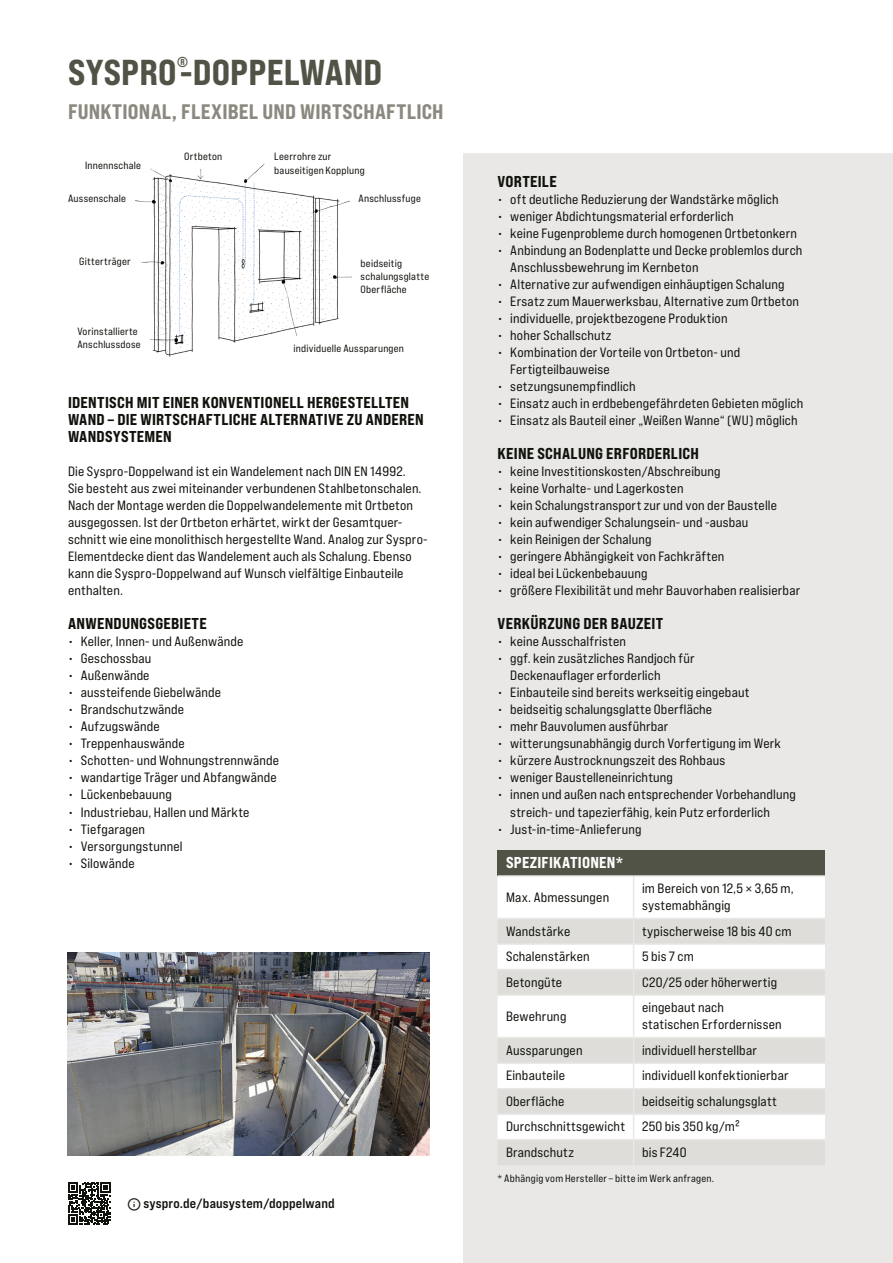
<style>
.page{position:relative;width:893px;height:1263px;background:#fff}
.page>*{position:absolute;margin:0;border:0;box-sizing:border-box;transform-origin:0 0}
.t1{font:36px "Bebas Neue Pro Exp Eb";letter-spacing:.005em;color:#505345}
.t2{font:21px "Bebas Neue Pro Exp Eb";letter-spacing:.015em;color:#8b897f}
.t3{font:15.75px/17px "Bebas Neue Pro Exp Eb";letter-spacing:.015em;color:#10120c}
.t4{font:15.75px "Bebas Neue Pro Exp Eb";letter-spacing:.015em;color:#fff}
.t5{font:14.4px "Bebas Neue Pro Exp Eb";color:#505345}
.t6{font:13.5px/17px "Bebas Neue Pro Exp Rg";letter-spacing:.01em;color:#10120c}
.t7{font:13.5px "Bebas Neue Pro Exp Bd";letter-spacing:.01em;color:#10120c}
.t8{font:10.5px/13.2px "Bebas Neue Pro Exp Rg";letter-spacing:.02em;color:#10120c}
</style>
<div class="page">
<div style="left:463px;top:153px;width:430px;height:1110px;background:#e9e8e6"></div>
<div style="left:497px;top:850px;width:328px;height:26px;background:#505345"></div>
<div style="left:497px;top:877px;width:328px;height:41px;background:#fff"></div>
<svg style="left:497px;top:996px;width:328px;height:169px;fill:#fff"></svg>
<hr style="left:497px;top:875px;width:137px;height:2px;background:#e9e8e6">
<hr style="left:634px;top:875px;width:191px;height:2px;background:#e9e8e6">
<hr style="left:633px;top:877px;width:1px;height:41px;background:#e9e8e6">
<svg style="left:497px;top:920px;width:328px;height:74px"></svg>
<hr style="left:633px;top:996px;width:1px;height:41px;background:#e9e8e6">
<hr style="left:497px;top:1037px;width:137px;height:1px;background:#e9e8e6">
<hr style="left:634px;top:1037px;width:191px;height:1px;background:#e9e8e6">
<hr style="left:497px;top:1062px;width:137px;height:2px;background:#e9e8e6">
<hr style="left:634px;top:1062px;width:191px;height:2px;background:#e9e8e6">
<hr style="left:497px;top:1088px;width:137px;height:1px;background:#e9e8e6">
<hr style="left:634px;top:1088px;width:191px;height:1px;background:#e9e8e6">
<hr style="left:497px;top:1113px;width:137px;height:2px;background:#e9e8e6">
<hr style="left:634px;top:1113px;width:191px;height:2px;background:#e9e8e6">
<hr style="left:497px;top:1139px;width:137px;height:1px;background:#e9e8e6">
<hr style="left:634px;top:1139px;width:191px;height:1px;background:#e9e8e6">
<svg style="left:633px;top:1038px;width:1px;height:127px"></svg>
<img style="left:135px;top:163px;width:217px;height:193px">
<div style="left:71px;top:249px;width:69px;height:25px;background:#fff"></div>
<div style="left:77px;top:153px;width:73px;height:24px;background:#fff"></div>
<div style="left:176px;top:145px;width:55px;height:24px;background:#fff"></div>
<div style="left:350px;top:186px;width:79px;height:24px;background:#fff"></div>
<div style="left:285px;top:336px;width:128px;height:24px;background:#fff"></div>
<div style="left:266px;top:145px;width:107px;height:37px;background:#fff"></div>
<div style="left:69px;top:319px;width:80px;height:37px;background:#fff"></div>
<svg style="left:68px;top:1182px;width:42px;height:43px"></svg>
<img style="left:68px;top:952px;width:361px;height:204px">
<p class="t5" style="left:177px;top:53px;width:12px">®</p>
<h2 class="t2" style="left:68px;top:99px;width:377px">FUNKTIONAL, FLEXIBEL UND WIRTSCHAFTLICH</h2>
<h1 class="t1" style="left:68px;top:50px;width:316px">SYSPRO-DOPPELWAND</h1>
<p class="t8" style="left:85px;top:159px;width:58px">Innennschale</p>
<p class="t8" style="left:68px;top:192px;width:60px">Aussenschale</p>
<p class="t8" style="left:79px;top:255px;width:53px">Gitterträger</p>
<p class="t8" style="left:77px;top:324px;width:65px">Vorinstallierte<br>Anschlussdose</p>
<p class="t8" style="left:184px;top:150px;width:40px">Ortbeton</p>
<p class="t8" style="left:274px;top:150px;width:92px">Leerrohre zur bauseitigen Kopplung</p>
<p class="t8" style="left:359px;top:191px;width:64px">Anschlussfuge</p>
<p class="t8" style="left:361px;top:256px;width:70px">beidseitig schalungsglatte<br>Oberfläche</p>
<p class="t8" style="left:294px;top:341px;width:112px">individuelle Aussparungen</p>
<p class="t3" style="left:68px;top:394px;width:357px">IDENTISCH MIT EINER KONVENTIONELL HERGESTELLTEN<br>WAND – DIE WIRTSCHAFTLICHE ALTERNATIVE ZU ANDEREN<br>WANDSYSTEMEN</p>
<p class="t6" style="left:68px;top:463px;width:361px">Die Syspro-Doppelwand ist ein Wandelement nach DIN EN 14992.<br>Sie besteht aus zwei miteinander verbundenen Stahlbetonschalen.<br>Nach der Montage werden die Doppelwandelemente mit Ortbeton ausgegossen. Ist der Ortbeton erhärtet, wirkt der Gesamtquer&shy;schnitt wie eine monolithisch hergestellte Wand. Analog zur Syspro-Elementdecke dient das Wandelement auch als Schalung. Ebenso kann die Syspro-Doppelwand auf Wunsch vielfältige Einbauteile enthalten.</p>
<p class="t3" style="left:68px;top:615px;width:140px">ANWENDUNGSGEBIETE</p>
<p class="t6" style="left:68px;top:633px;width:177px">• Keller, Innen- und Außenwände</p>
<p class="t6" style="left:68px;top:650px;width:85px">• Geschossbau</p>
<p class="t6" style="left:68px;top:667px;width:83px">• Außenwände</p>
<p class="t6" style="left:68px;top:684px;width:154px">• aussteifende Giebelwände</p>
<p class="t6" style="left:68px;top:701px;width:118px">• Brandschutzwände</p>
<p class="t6" style="left:68px;top:718px;width:93px">• Aufzugswände</p>
<p class="t6" style="left:68px;top:735px;width:118px">• Treppenhauswände</p>
<p class="t6" style="left:68px;top:752px;width:212px">• Schotten- und Wohnungstrennwände</p>
<p class="t6" style="left:68px;top:769px;width:210px">• wandartige Träger und Abfangwände</p>
<p class="t6" style="left:68px;top:786px;width:105px">• Lückenbebauung</p>
<p class="t6" style="left:68px;top:803px;width:183px">• Industriebau, Hallen und Märkte</p>
<p class="t6" style="left:68px;top:820px;width:79px">• Tiefgaragen</p>
<p class="t6" style="left:68px;top:837px;width:116px">• Versorgungstunnel</p>
<p class="t6" style="left:68px;top:854px;width:68px">• Silowände</p>
<p class="t7" style="left:143px;top:1194px;width:193px">syspro.de/bausystem/doppelwand</p>
<p class="t3" style="left:497px;top:173px;width:61px">VORTEILE</p>
<p class="t6" style="left:497px;top:191px;width:283px">• oft deutliche Reduzierung der Wandstärke möglich</p>
<p class="t6" style="left:497px;top:208px;width:237px">• weniger Abdichtungsmaterial erforderlich</p>
<p class="t6" style="left:497px;top:225px;width:301px">• keine Fugenprobleme durch homogenen Ortbetonkern</p>
<p class="t6" style="left:510px;top:242px;width:294px;text-indent:-13px">• Anbindung an Bodenplatte und Decke problemlos durch<br>Anschlussbewehrung im Kernbeton</p>
<p class="t6" style="left:497px;top:276px;width:289px">• Alternative zur aufwendigen einhäuptigen Schalung</p>
<p class="t6" style="left:497px;top:293px;width:303px">• Ersatz zum Mauerwerksbau, Alternative zum Ortbeton</p>
<p class="t6" style="left:497px;top:310px;width:231px">• individuelle, projektbezogene Produktion</p>
<p class="t6" style="left:497px;top:327px;width:116px">• hoher Schallschutz</p>
<p class="t6" style="left:510px;top:344px;width:232px;text-indent:-13px">• Kombination der Vorteile von Ortbeton- und<br>Fertigteilbauweise</p>
<p class="t6" style="left:497px;top:378px;width:140px">• setzungsunempfindlich</p>
<p class="t6" style="left:497px;top:395px;width:307px">• Einsatz auch in erdbebengefährdeten Gebieten möglich</p>
<p class="t6" style="left:497px;top:412px;width:302px">• Einsatz als Bauteil einer „Weißen Wanne“ (WU) möglich</p>
<p class="t3" style="left:497px;top:445px;width:203px">KEINE SCHALUNG ERFORDERLICH</p>
<p class="t6" style="left:497px;top:463px;width:225px">• keine Investitionskosten/Abschreibung</p>
<p class="t6" style="left:497px;top:480px;width:187px">• keine Vorhalte- und Lagerkosten</p>
<p class="t6" style="left:497px;top:497px;width:281px">• kein Schalungstransport zur und von der Baustelle</p>
<p class="t6" style="left:497px;top:514px;width:252px">• kein aufwendiger Schalungsein- und -ausbau</p>
<p class="t6" style="left:497px;top:531px;width:156px">• kein Reinigen der Schalung</p>
<p class="t6" style="left:497px;top:548px;width:228px">• geringere Abhängigkeit von Fachkräften</p>
<p class="t6" style="left:497px;top:565px;width:151px">• ideal bei Lückenbebauung</p>
<p class="t6" style="left:497px;top:582px;width:304px">• größere Flexibilität und mehr Bauvorhaben realisierbar</p>
<p class="t3" style="left:497px;top:615px;width:167px">VERKÜRZUNG DER BAUZEIT</p>
<p class="t6" style="left:497px;top:633px;width:130px">• keine Ausschalfristen</p>
<p class="t6" style="left:510px;top:650px;width:186px;text-indent:-13px">• ggf. kein zusätzliches Randjoch für<br>Deckenauflager erforderlich</p>
<p class="t6" style="left:497px;top:684px;width:253px">• Einbauteile sind bereits werkseitig eingebaut</p>
<p class="t6" style="left:497px;top:701px;width:216px">• beidseitig schalungsglatte Oberfläche</p>
<p class="t6" style="left:497px;top:718px;width:172px">• mehr Bauvolumen ausführbar</p>
<p class="t6" style="left:497px;top:735px;width:285px">• witterungsunabhängig durch Vorfertigung im Werk</p>
<p class="t6" style="left:497px;top:752px;width:229px">• kürzere Austrocknungszeit des Rohbaus</p>
<p class="t6" style="left:497px;top:769px;width:177px">• weniger Baustelleneinrichtung</p>
<p class="t6" style="left:510px;top:786px;width:287px;text-indent:-13px">• innen und außen nach entsprechender Vorbehandlung streich- und tapezierfähig, kein Putz erforderlich</p>
<p class="t6" style="left:497px;top:820px;width:146px">• Just-in-time-Anlieferung</p>
<p class="t4" style="left:506px;top:852px;width:119px">SPEZIFIKATIONEN*</p>
<p class="t6" style="left:506px;top:888px;width:105px">Max. Abmessungen</p>
<p class="t6" style="left:642px;top:879px;width:153px">im Bereich von 12,5 × 3,65 m, systemabhängig</p>
<p class="t6" style="left:506px;top:922px;width:66px">Wandstärke</p>
<p class="t6" style="left:642px;top:922px;width:151px">typischerweise 18 bis 40 cm</p>
<p class="t6" style="left:506px;top:948px;width:85px">Schalenstärken</p>
<p class="t6" style="left:642px;top:948px;width:53px">5 bis 7 cm</p>
<p class="t6" style="left:506px;top:973px;width:58px">Betongüte</p>
<p class="t6" style="left:642px;top:973px;width:137px">C20/25 oder höherwertig</p>
<p class="t6" style="left:506px;top:1007px;width:62px">Bewehrung</p>
<p class="t6" style="left:642px;top:999px;width:141px">eingebaut nach statischen Erfordernissen</p>
<p class="t6" style="left:506px;top:1041px;width:78px">Aussparungen</p>
<p class="t6" style="left:642px;top:1041px;width:116px">individuell herstellbar</p>
<p class="t6" style="left:506px;top:1067px;width:61px">Einbauteile</p>
<p class="t6" style="left:642px;top:1067px;width:148px">individuell konfektionierbar</p>
<p class="t6" style="left:506px;top:1092px;width:60px">Oberfläche</p>
<p class="t6" style="left:642px;top:1092px;width:136px">beidseitig schalungsglatt</p>
<p class="t6" style="left:506px;top:1118px;width:121px">Durchschnittsgewicht</p>
<p class="t6" style="left:642px;top:1118px;width:99px">250 bis 350 kg/m²</p>
<p class="t6" style="left:506px;top:1143px;width:69px">Brandschutz</p>
<p class="t6" style="left:642px;top:1143px;width:46px">bis F240</p>
<p class="t8" style="left:497px;top:1172px;width:218px">* Abhängig vom Hersteller – bitte im Werk anfragen.</p>
</div>
